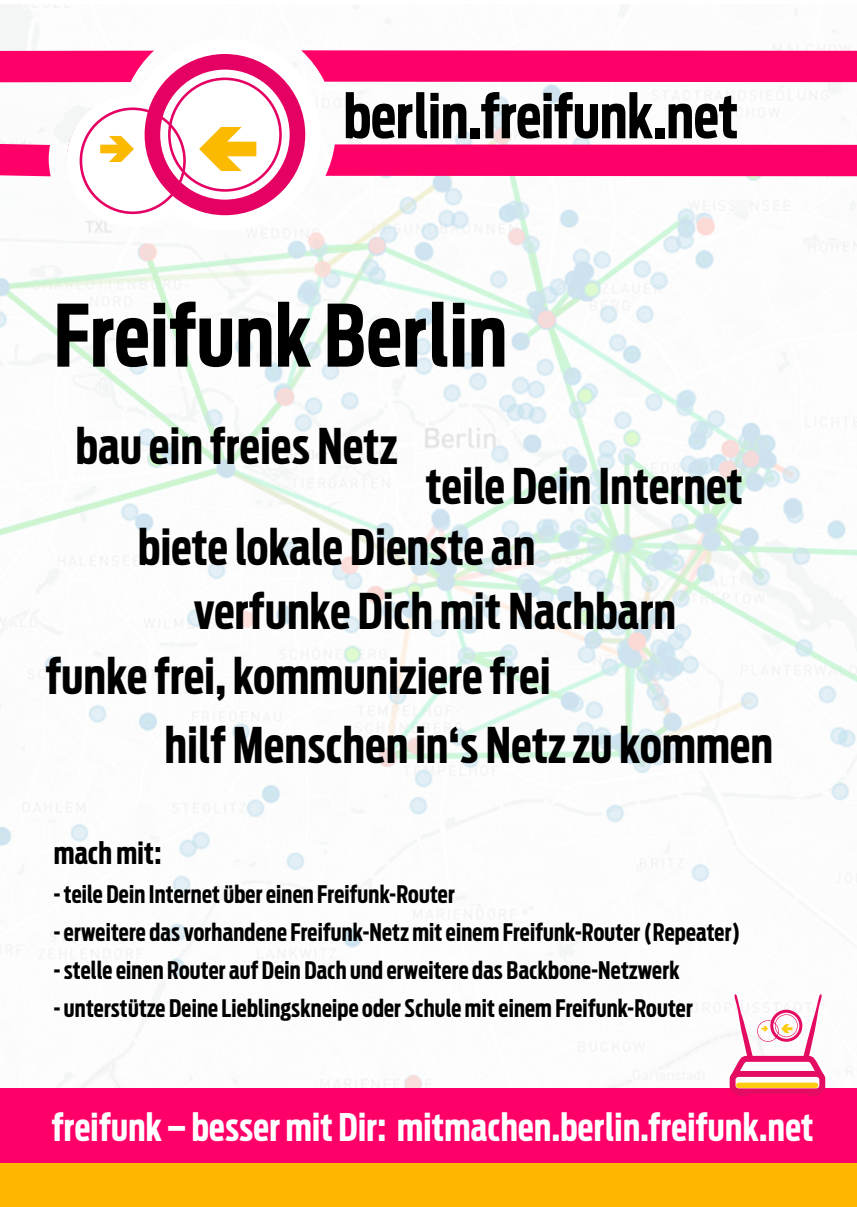
<style>
.page{position:relative;width:857px;height:1207px;background:#fff}
.page>*{position:absolute;margin:0;border:0;box-sizing:border-box;transform-origin:0 0}
.t1{font:700 85px "Antenna Extra Cond";letter-spacing:.01em;color:#000}
.t2{font:700 60.4px "Antenna Extra Cond";color:#000}
.t3{font:700 48.75px "Antenna Extra Cond";letter-spacing:.01em;color:#000}
.t4{font:700 37.7px "Antenna Extra Cond";letter-spacing:.01em;color:#fff}
.t5{font:700 30px "Antenna Extra Cond";letter-spacing:.01em;color:#000}
.t6{font:700 24px "Antenna Extra Cond";letter-spacing:.01em;color:#000}
</style>
<div class="page">
<img style="left:0;top:4px;width:856px;height:1084px">
<div style="left:0;top:1088px;width:856px;height:116px;background:#ff0069"></div>
<div style="left:0;top:1162px;width:856px;height:44px;background:#ffb600"></div>
<div style="left:737px;top:1090px;width:9px;height:5px;background:#e40b63"></div>
<div style="left:807px;top:1090px;width:10px;height:5px;background:#e40b63"></div>
<div style="left:729px;top:1070px;width:95px;height:24px;border:6px solid #e40b63;border-radius:6px"></div>
<svg style="left:726px;top:993px;width:103px;height:95px"></svg>
<div style="left:735px;top:1082px;width:82px;height:5px;background:#fecb10;border-radius:3px"></div>
<div style="left:66px;top:95px;width:133px;height:132px;background:#fff;border-radius:50%"></div>
<div style="left:129px;top:38px;width:191px;height:193px;background:#fff;border-radius:50%"></div>
<svg style="left:0;top:41px;width:856px;height:177px"></svg>
<div style="left:144px;top:54px;width:161px;height:161px;border:16px solid #e50063;border-radius:50%"></div>
<div style="left:168px;top:77px;width:114px;height:115px;border:3px solid #e50063;border-radius:50%"></div>
<h2 class="t2" style="left:343px;top:80px;width:396px">berlin.freifunk.net</h2>
<h1 class="t1" style="left:54px;top:285px;width:454px">Freifunk Berlin</h1>
<h3 class="t3" style="left:76px;top:417px;width:322px">bau ein freies Netz</h3>
<h3 class="t3" style="left:426px;top:456px;width:318px">teile Dein Internet</h3>
<h3 class="t3" style="left:138px;top:517px;width:398px">biete lokale Dienste an</h3>
<h3 class="t3" style="left:194px;top:582px;width:483px">verfunke Dich mit Nachbarn</h3>
<h3 class="t3" style="left:46px;top:647px;width:505px">funke frei, kommuniziere frei</h3>
<h3 class="t3" style="left:165px;top:715px;width:609px">hilf Menschen in‘s Netz zu kommen</h3>
<p class="t5" style="left:54px;top:835px;width:109px">mach mit:</p>
<p class="t6" style="left:54px;top:879px;width:402px">- teile Dein Internet über einen Freifunk-Router</p>
<p class="t6" style="left:54px;top:917px;width:687px">- erweitere das vorhandene Freifunk-Netz mit einem Freifunk-Router (Repeater)</p>
<p class="t6" style="left:54px;top:955px;width:627px">- stelle einen Router auf Dein Dach und erweitere das Backbone-Netzwerk</p>
<p class="t6" style="left:54px;top:993px;width:640px">- unterstütze Deine Lieblingskneipe oder Schule mit einem Freifunk-Router</p>
<h3 class="t4" style="left:52px;top:1104px;width:762px">freifunk – besser mit Dir: mitmachen.berlin.freifunk.net</h3>
</div>
